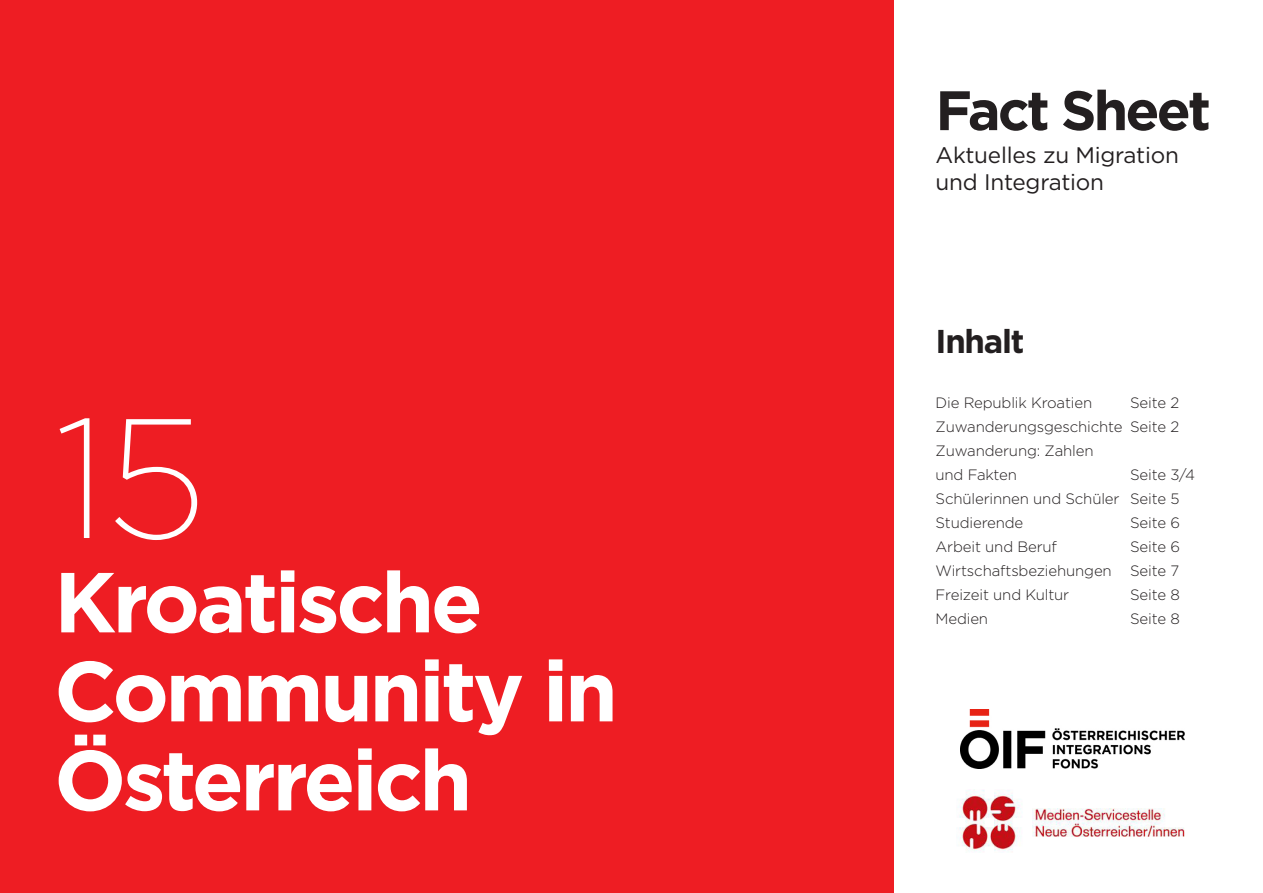
<style>
.page{position:relative;width:1263px;height:893px;background:#fff}
.page>*{position:absolute;margin:0;border:0;box-sizing:border-box;transform-origin:0 0}
.t1{font:200 169.8px "Gotham";color:#fff}
.t2{font:700 84.9px/88.9px "Gotham";letter-spacing:-.04em;color:#fff}
.t3{font:700 55.5px "Gotham";letter-spacing:-.05em;color:#231f20}
.t4{font:700 33px "Gotham";letter-spacing:-.04em;color:#231f20}
.t5{font:22.5px "Gotham";letter-spacing:-.01em;color:#231f20}
.t6{font:300 15px/24px "Gotham";letter-spacing:-.01em;color:#231f20}
</style>
<div class="page">
<div style="left:0;top:0;width:893px;height:893px;background:#ee1d23"></div>
<img style="left:960px;top:710px;width:224px;height:58px">
<img style="left:958px;top:789px;width:227px;height:62px">
<p class="t1" style="left:54px;top:372px;width:154px">15</p>
<p class="t2" style="left:54px;top:557px;width:565px">Kroatische<br>Community in<br>Österreich</p>
<p class="t3" style="left:935px;top:74px;width:277px">Fact Sheet</p>
<p class="t5" style="left:935px;top:141px;width:245px">Aktuelles zu Migration</p>
<p class="t5" style="left:935px;top:168px;width:170px">und Integration</p>
<p class="t4" style="left:935px;top:320px;width:90px">Inhalt</p>
<p class="t6" style="left:935px;top:390px;width:158px">Die Republik Kroatien</p>
<p class="t6" style="left:935px;top:414px;width:189px">Zuwanderungsgeschichte</p>
<p class="t6" style="left:935px;top:438px;width:160px">Zuwanderung: Zahlen und Fakten</p>
<p class="t6" style="left:935px;top:486px;width:186px">Schülerinnen und Schüler</p>
<p class="t6" style="left:935px;top:510px;width:89px">Studierende</p>
<p class="t6" style="left:935px;top:534px;width:123px">Arbeit und Beruf</p>
<p class="t6" style="left:935px;top:558px;width:178px">Wirtschaftsbeziehungen</p>
<p class="t6" style="left:935px;top:582px;width:135px">Freizeit und Kultur</p>
<p class="t6" style="left:935px;top:606px;width:54px">Medien</p>
<p class="t6" style="left:1130px;top:391px;width:51px">Seite 2</p>
<p class="t6" style="left:1130px;top:415px;width:51px">Seite 2</p>
<p class="t6" style="left:1130px;top:463px;width:66px">Seite 3/4</p>
<p class="t6" style="left:1130px;top:487px;width:51px">Seite 5</p>
<p class="t6" style="left:1130px;top:511px;width:51px">Seite 6</p>
<p class="t6" style="left:1130px;top:535px;width:51px">Seite 6</p>
<p class="t6" style="left:1130px;top:559px;width:51px">Seite 7</p>
<p class="t6" style="left:1130px;top:583px;width:51px">Seite 8</p>
<p class="t6" style="left:1130px;top:607px;width:51px">Seite 8</p>
</div>
